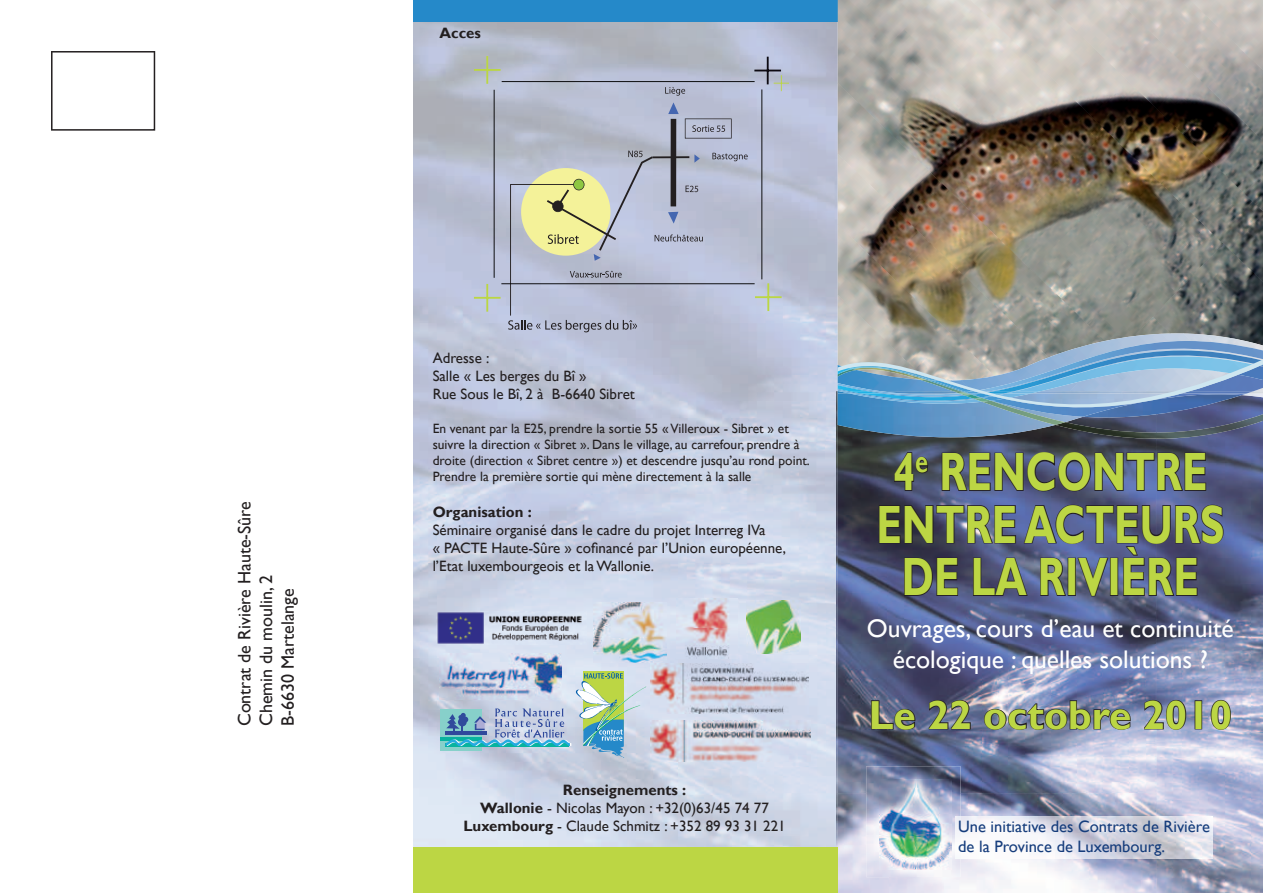
<style>
.page{position:relative;width:1263px;height:893px;background:#fff}
.page>*{position:absolute;margin:0;border:0;box-sizing:border-box;transform-origin:0 0}
.t1{font:700 53.85px/52.5px "Gill Sans";color:#bcd644;text-align:center;scale:.75 1}
.t2{font:700 40.5px "Gill Sans";color:#bcd644}
.t3{font:25.5px/30.6px "Gill Sans";color:#fff;text-align:center}
.t4{font:18px/21.6px "Gill Sans";color:#231f20}
.t5{font:16.5px/19.8px "Gill Sans";color:#163d7c}
.t6{font:15px/18px "Gill Sans";color:#231f20}
.t7{font:700 15px "Gill Sans";color:#231f20}
.t8{font:13.5px/16.2px "Gill Sans";color:#231f20}
.s1{font-weight:700}
</style>
<div class="page">
<img style="left:413px;top:21px;width:425px;height:421px">
<img style="left:413px;top:442px;width:265px;height:405px">
<img style="left:732px;top:603px;width:104px;height:244px">
<img style="left:678px;top:658px;width:54px;height:189px">
<img style="left:838px;top:437px;width:318px;height:356px">
<img style="left:1156px;top:439px;width:107px;height:454px">
<img style="left:838px;top:793px;width:51px;height:100px">
<img style="left:943px;top:793px;width:213px;height:100px">
<img style="left:836px;top:391px;width:2px;height:456px">
<div style="left:412px;top:847px;width:426px;height:46px;background:#bcd644"></div>
<div style="left:412px;top:0;width:426px;height:21px;background:#2589c9"></div>
<img style="left:838px;top:0;width:315px;height:333px">
<img style="left:971px;top:0;width:292px;height:282px">
<img style="left:838px;top:83px;width:267px;height:258px">
<img style="left:1044px;top:0;width:219px;height:212px">
<img style="left:838px;top:153px;width:211px;height:188px">
<img style="left:838px;top:224px;width:157px;height:130px">
<img style="left:1117px;top:0;width:146px;height:141px">
<img style="left:838px;top:294px;width:83px;height:60px">
<img style="left:1190px;top:0;width:73px;height:71px">
<img style="left:1153px;top:243px;width:110px;height:90px">
<img style="left:1134px;top:316px;width:37px;height:17px">
<svg style="left:51px;top:51px;width:104px;height:80px"></svg>
<img style="left:651px;top:664px;width:157px;height:49px">
<img style="left:651px;top:720px;width:160px;height:42px">
<img style="left:594px;top:603px;width:72px;height:59px">
<img style="left:747px;top:600px;width:53px;height:54px">
<img style="left:677px;top:598px;width:60px;height:60px">
<img style="left:437px;top:611px;width:149px;height:33px">
<img style="left:440px;top:654px;width:121px;height:45px">
<div style="left:440px;top:709px;width:42px;height:41px;background:#87d0ca"></div>
<hr style="left:440px;top:737px;width:42px;height:4px;background:#08b39f">
<img style="left:445px;top:672px;width:201px;height:86px">
<img style="left:838px;top:428px;width:217px;height:9px">
<img style="left:1066px;top:333px;width:117px;height:8px">
<img style="left:1183px;top:333px;width:80px;height:8px">
<img style="left:973px;top:341px;width:290px;height:13px">
<img style="left:1055px;top:428px;width:208px;height:11px">
<img style="left:837px;top:354px;width:426px;height:74px">
<svg style="left:870px;top:699px;width:46px;height:31px"></svg>
<svg style="left:928px;top:699px;width:43px;height:31px"></svg>
<img style="left:983px;top:699px;width:148px;height:31px">
<svg style="left:1143px;top:699px;width:44px;height:31px"></svg>
<div style="left:1194px;top:700px;width:8px;height:29px;border:2px solid #231f20"></div>
<svg style="left:1210px;top:699px;width:22px;height:31px"></svg>
<svg style="left:893px;top:451px;width:36px;height:41px"></svg>
<svg style="left:941px;top:451px;width:266px;height:41px;background:#485070"></svg>
<svg style="left:878px;top:504px;width:346px;height:93px;background:#484e70"></svg>
<img style="left:960px;top:816px;width:253px;height:42px">
<img style="left:866px;top:766px;width:94px;height:111px">
<img style="left:879px;top:779px;width:72px;height:90px">
<div style="left:521px;top:168px;width:89px;height:88px;background:#f4f299;border-radius:50%"></div>
<div style="left:671px;top:119px;width:5px;height:87px;background:#231f20"></div>
<svg style="left:712px;top:153px;width:36px;height:8px"></svg>
<svg style="left:570px;top:271px;width:52px;height:7px"></svg>
<svg style="left:668px;top:102px;width:11px;height:12px"></svg>
<hr style="left:510px;top:184px;width:1px;height:132px;background:#231f20">
<hr style="left:511px;top:184px;width:63px;height:1px;background:#231f20">
<svg style="left:508px;top:320px;width:129px;height:12px;background:#999eb0"></svg>
<svg style="left:665px;top:87px;width:20px;height:9px"></svg>
<svg style="left:547px;top:151px;width:156px;height:110px"></svg>
<svg style="left:685px;top:118px;width:47px;height:21px"></svg>
<hr style="left:494px;top:90px;width:1px;height:188px;background:#000">
<hr style="left:502px;top:81px;width:253px;height:1px;background:#000">
<hr style="left:761px;top:89px;width:1px;height:190px;background:#000">
<hr style="left:501px;top:283px;width:254px;height:1px;background:#000">
<hr style="left:486px;top:56px;width:2px;height:28px;background:#bbd644">
<hr style="left:474px;top:69px;width:27px;height:2px;background:#bbd644">
<hr style="left:767px;top:283px;width:2px;height:28px;background:#bbd644">
<hr style="left:755px;top:296px;width:27px;height:2px;background:#bbd644">
<hr style="left:486px;top:284px;width:2px;height:28px;background:#bbd644">
<hr style="left:474px;top:297px;width:27px;height:2px;background:#bbd644">
<hr style="left:767px;top:57px;width:2px;height:27px;background:#0d0a12">
<svg style="left:754px;top:70px;width:35px;height:21px"></svg>
<p class="t4" style="left:234px;top:726px;width:226px;rotate:-90deg">Contrat de Rivière Haute-Sûre<br>Chemin du moulin, 2<br>B-6630 Martelange</p>
<p class="t7" style="left:440px;top:24px;width:43px">Acces</p>
<p class="t6" style="left:433px;top:349px;width:204px">Adresse :<br>Salle « Les berges du Bî »<br>Rue Sous le Bî, 2 à B-6640 Sibret</p>
<p class="t8" style="left:433px;top:420px;width:379px">En venant par la E25, prendre la sortie 55 « Villeroux - Sibret » et suivre la direction « Sibret ». Dans le village, au carrefour, prendre à droite (direction « Sibret centre ») et descendre jusqu’au rond point.<br>Prendre la première sortie qui mène directement à la salle</p>
<p class="t7" style="left:433px;top:503px;width:101px">Organisation :</p>
<p class="t6" style="left:433px;top:522px;width:355px">Séminaire organisé dans le cadre du projet Interreg IVa<br>« PACTE Haute-Sûre » cofinancé par l’Union européenne, l’Etat luxembourgeois et la Wallonie.</p>
<p class="t6" style="left:463px;top:781px;width:324px;text-align:center"><span class="s1">Renseignements :<br>Wallonie</span> - Nicolas Mayon : +32(0)63/45 74 77<br><span class="s1">Luxembourg</span> - Claude Schmitz : +352 89 93 31 221</p>
<h1 class="t1" style="left:876px;top:447px;width:465px">4<sup>e</sup> RENCONTRE<br>ENTRE ACTEURS<br>DE LA RIVIÈRE</h1>
<h3 class="t3" style="left:867px;top:614px;width:368px">Ouvrages, cours d’eau et continuité écologique : quelles solutions ?</h3>
<h2 class="t2" style="left:869px;top:691px;width:365px">Le 22 octobre 2010</h2>
<p class="t5" style="left:958px;top:817px;width:253px">Une initiative des Contrats de Rivière de la Province de Luxembourg.</p>
</div>
